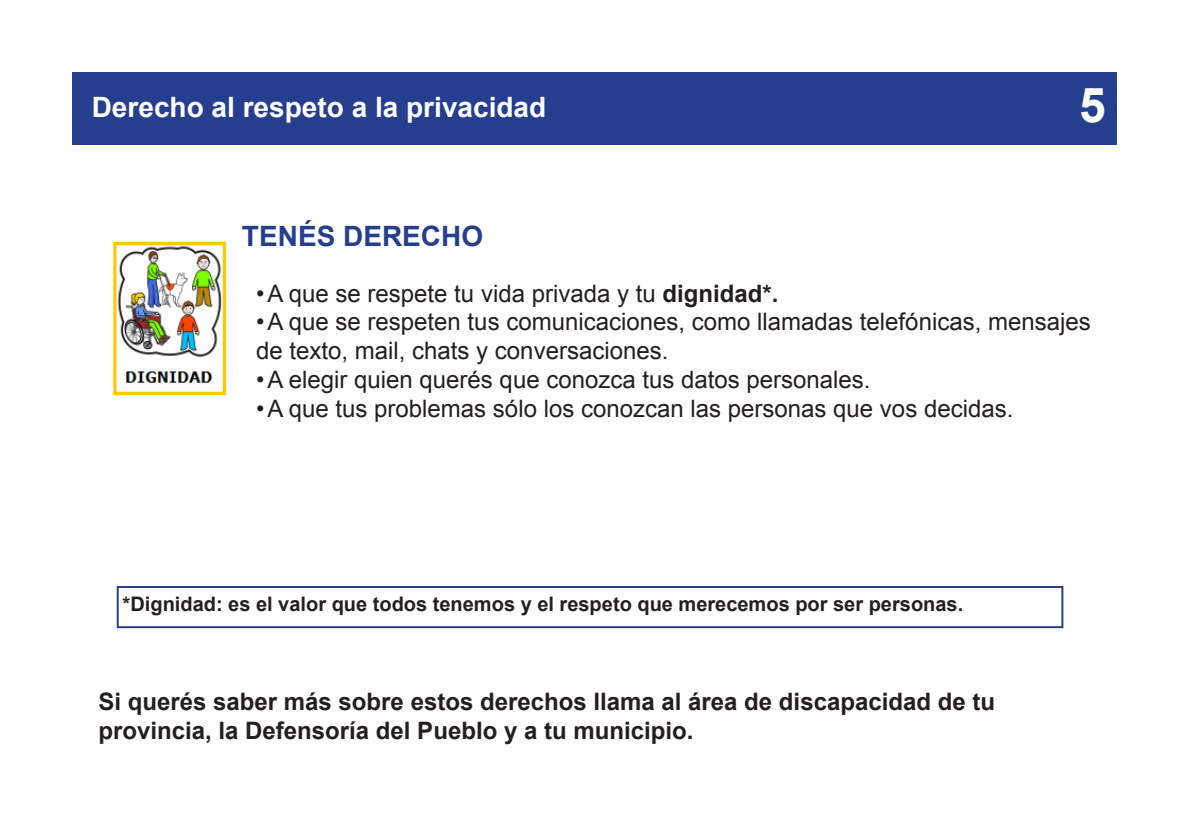
<style>
.page{position:relative;width:1191px;height:840px;background:#fff}
.page>*{position:absolute;margin:0;border:0;box-sizing:border-box;transform-origin:0 0}
.t1{font:700 48px "Arial";color:#fff}
.t2{font:700 28px "Arial";color:#fff}
.t3{font:700 28px "Arial";color:#253f8e}
.t4{font:24px/28.8px "Arial";color:#231f20}
.t5{font:700 24px/28.8px "Arial";color:#231f20}
.t6{font:700 20px "Arial";color:#231f20}
.s1{font-weight:700}
</style>
<div class="page">
<div style="left:72px;top:72px;width:1045px;height:72px;background:#253f8e"></div>
<div style="left:117px;top:585px;width:946px;height:42px;border:2px solid #253f8e"></div>
<img style="left:113px;top:241px;width:114px;height:155px">
<p class="t2" style="left:92px;top:88px;width:456px">Derecho al respeto a la privacidad</p>
<p class="t3" style="left:242px;top:216px;width:243px">TENÉS DERECHO</p>
<p class="t1" style="left:1079px;top:71px;width:28px">5</p>
<p class="t4" style="left:256px;top:278px;width:524px">• A que se respete tu vida privada y tu <span class="s1">dignidad*.</span></p>
<p class="t4" style="left:256px;top:307px;width:836px">• A que se respeten tus comunicaciones, como llamadas telefónicas, mensajes de texto, mail, chats y conversaciones.</p>
<p class="t4" style="left:256px;top:365px;width:616px">• A elegir quien querés que conozca tus datos personales.</p>
<p class="t4" style="left:256px;top:394px;width:759px">• A que tus problemas sólo los conozcan las personas que vos decidas.</p>
<p class="t6" style="left:123px;top:589px;width:842px">*Dignidad: es el valor que todos tenemos y el respeto que merecemos por ser personas.</p>
<p class="t5" style="left:98px;top:687px;width:898px">Si querés saber más sobre estos derechos llama al área de discapacidad de tu provincia, la Defensoría del Pueblo y a tu municipio.</p>
</div>
